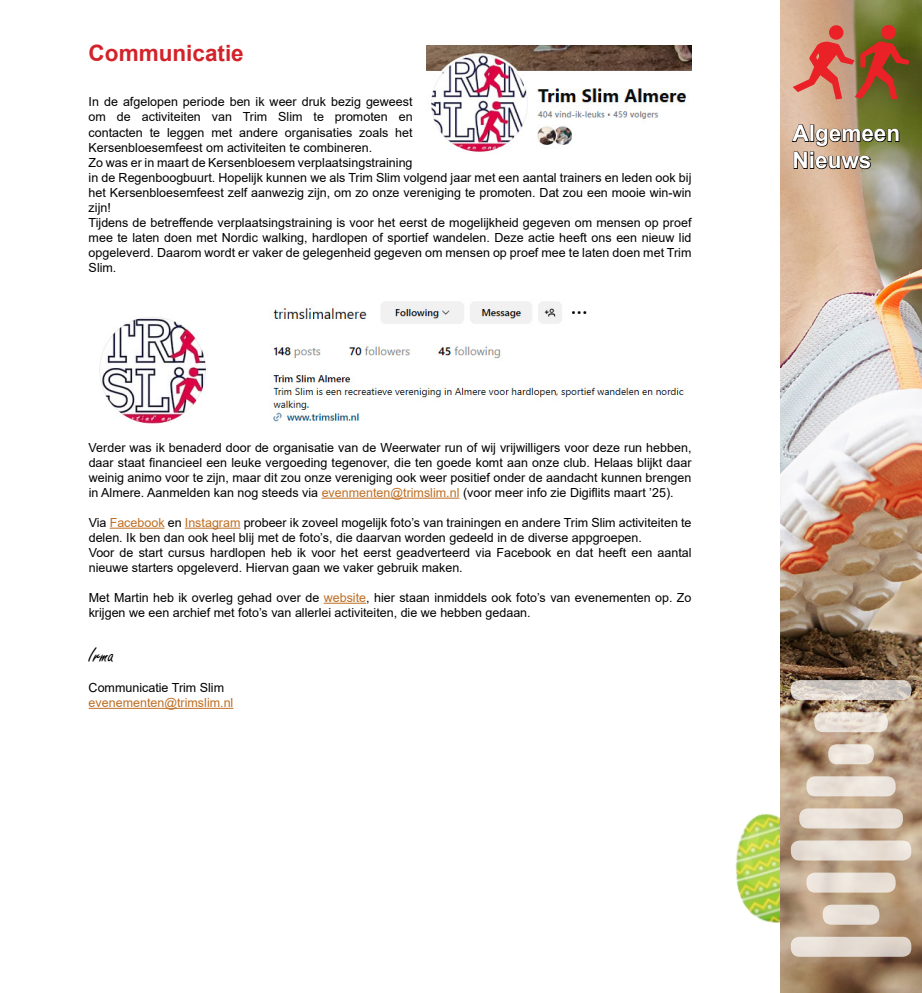
<style>
.page{position:relative;width:922px;height:993px;background:#fff}
.page>*{position:absolute;margin:0;border:0;box-sizing:border-box;transform-origin:0 0}
.t1{font:700 22.5px/27px "Arial";color:#fff}
.t2{font:700 22.5px "Arial";color:#d2232a}
.t3{font:22.5px "Freestyle Script";color:#000}
.t4{font:12.5px/15px "Arial";color:#000}
.t5{font:12.5px "Arial";color:#be6e23}
.s1{color:#be6e23}
</style>
<div class="page">
<img style="left:735px;top:813px;width:45px;height:111px">
<hr style="left:321px;top:497px;width:138px;height:1px;background:#be6e23">
<hr style="left:110px;top:527px;width:54px;height:1px;background:#be6e23">
<hr style="left:185px;top:527px;width:55px;height:1px;background:#be6e23">
<hr style="left:323px;top:602px;width:43px;height:1px;background:#be6e23">
<hr style="left:89px;top:707px;width:144px;height:1px;background:#be6e23">
<img style="left:780px;top:0;width:141px;height:992px">
<svg style="left:790px;top:123px;width:109px;height:47px;background:#8c7d60"></svg>
<svg style="left:792px;top:25px;width:117px;height:74px;background:#b46a4c"></svg>
<svg style="left:790px;top:679px;width:121px;height:21px;background:#cbc2bb"></svg>
<svg style="left:814px;top:712px;width:73px;height:20px"></svg>
<div style="left:828px;top:744px;width:45px;height:20px;background:#ede5de;border-radius:9px"></div>
<div style="left:806px;top:776px;width:89px;height:20px;background:#ebe4dc;border-radius:9px"></div>
<div style="left:799px;top:808px;width:103px;height:20px;background:#e9e0d8;border-radius:9px"></div>
<div style="left:790px;top:840px;width:121px;height:20px;background:#e9e1d9;border-radius:9px"></div>
<div style="left:806px;top:872px;width:89px;height:20px;background:#e8e0d6;border-radius:9px"></div>
<div style="left:822px;top:904px;width:57px;height:20px;background:#e7dfd7;border-radius:9px"></div>
<div style="left:790px;top:936px;width:121px;height:20px;background:linear-gradient(to right,#ede6de,#d9cec5);border-radius:9px"></div>
<img style="left:427px;top:45px;width:264px;height:107px">
<img style="left:99px;top:301px;width:585px;height:123px">
<h1 class="t2" style="left:89px;top:38px;width:157px">Communicatie</h1>
<p class="t4" style="left:89px;top:94px;width:604px">In de afgelopen periode ben ik weer druk bezig geweest<br>om de activiteiten van Trim Slim te promoten en<br>contacten te leggen met andere organisaties zoals het<br>Kersenbloesemfeest om activiteiten te combineren.<br>Zo was er in maart de Kersenbloesem verplaatsingstraining<br>in de Regenboogbuurt. Hopelijk kunnen we als Trim Slim volgend jaar met een aantal trainers en leden ook bij het Kersenbloesemfeest zelf aanwezig zijn, om zo onze vereniging te promoten. Dat zou een mooie win-win zijn!<br>Tijdens de betreffende verplaatsingstraining is voor het eerst de mogelijkheid gegeven om mensen op proef mee te laten doen met Nordic walking, hardlopen of sportief wandelen. Deze actie heeft ons een nieuw lid opgeleverd. Daarom wordt er vaker de gelegenheid gegeven om mensen op proef mee te laten doen met Trim Slim.</p>
<p class="t4" style="left:89px;top:439px;width:604px;text-align:justify">Verder was ik benaderd door de organisatie van de Weerwater run of wij vrijwilligers voor deze run hebben, daar staat financieel een leuke vergoeding tegenover, die ten goede komt aan onze club. Helaas blijkt daar weinig animo voor te zijn, maar dit zou onze vereniging ook weer positief onder de aandacht kunnen brengen in Almere. Aanmelden kan nog steeds via <span class="s1">evenmenten@trimslim.nl</span> (voor meer info zie Digiflits maart ’25).</p>
<p class="t4" style="left:89px;top:514px;width:604px">Via <span class="s1">Facebook</span> en <span class="s1">Instagram</span> probeer ik zoveel mogelijk foto’s van trainingen en andere Trim Slim activiteiten te delen. Ik ben dan ook heel blij met de foto’s, die daarvan worden gedeeld in de diverse appgroepen.<br>Voor de start cursus hardlopen heb ik voor het eerst geadverteerd via Facebook en dat heeft een aantal nieuwe starters opgeleverd. Hiervan gaan we vaker gebruik maken.</p>
<p class="t4" style="left:89px;top:589px;width:604px">Met Martin heb ik overleg gehad over de <span class="s1">website</span>, hier staan inmiddels ook foto’s van evenementen op. Zo krijgen we een archief met foto’s van allerlei activiteiten, die we hebben gedaan.</p>
<h1 class="t3" style="left:89px;top:642px;width:27px">Irma</h1>
<p class="t4" style="left:89px;top:679px;width:137px">Communicatie Trim Slim</p>
<p class="t5" style="left:89px;top:693px;width:146px">evenementen@trimslim.nl</p>
<h1 class="t1" style="left:792px;top:120px;width:109px">Algemeen<br>Nieuws</h1>
</div>
